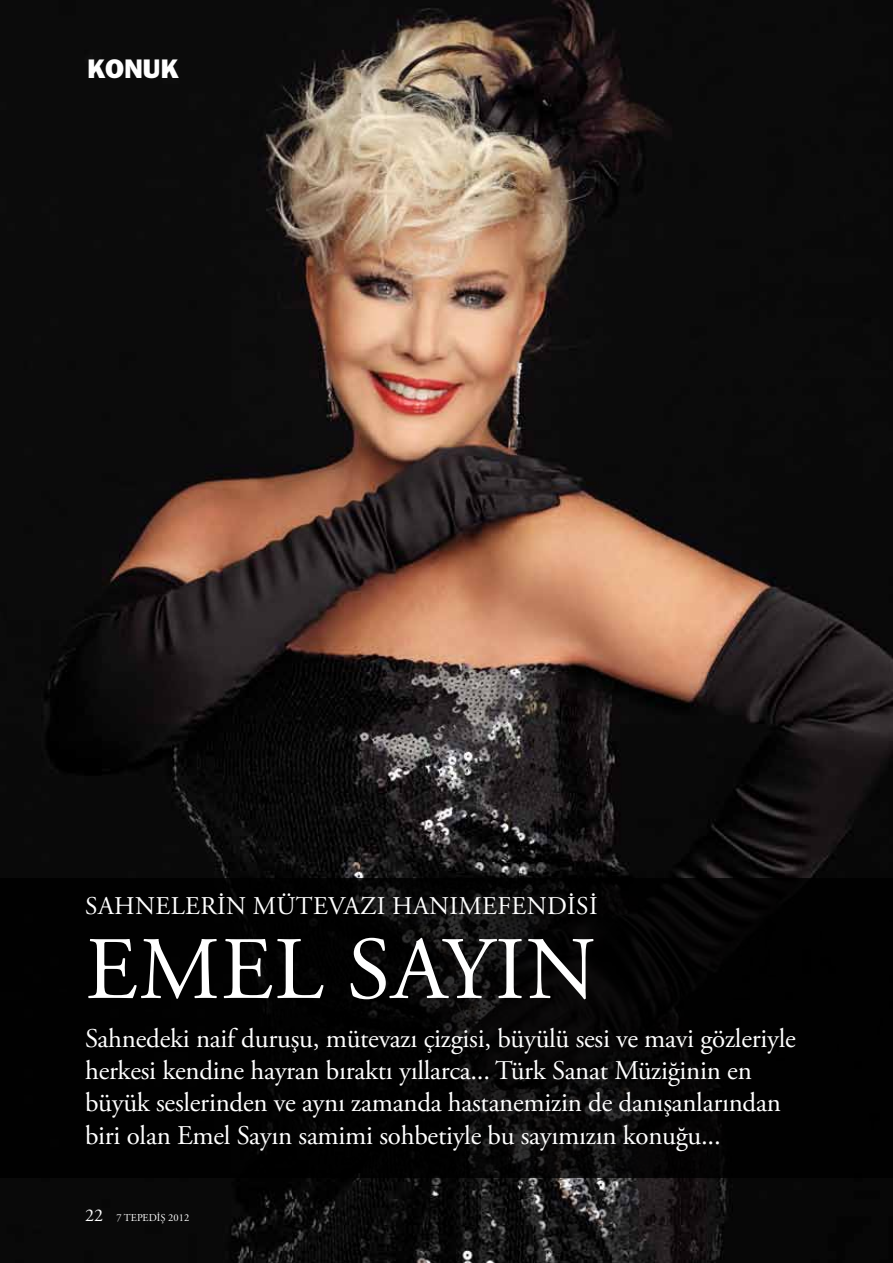
<style>
.page{position:relative;width:893px;height:1263px;background:#fff}
.page>*{position:absolute;margin:0;border:0;box-sizing:border-box;transform-origin:0 0}
.t1{font:88.95px "Adobe Garamond Pro";letter-spacing:.015em;color:#fff}
.t2{font:27px/32.4px "Adobe Garamond Pro";letter-spacing:-.01em;color:#fff}
.t3{font:800 27px "Franklin Gothic";color:#fff}
.t4{font:25.5px "Adobe Garamond Pro";letter-spacing:.015em;color:#fff}
.t5{font:18px "Adobe Garamond Pro";color:#fff}
.t6{font:10.5px "Adobe Garamond Pro";color:#fff}
</style>
<div class="page">
<img style="left:0;top:0;width:893px;height:1263px">
<div style="left:0;top:878px;width:893px;height:300px;background:#000"></div>
<p class="t3" style="left:87px;top:53px;width:93px">KONUK</p>
<p class="t4" style="left:85px;top:890px;width:188px">Sahnelerin müte</p>
<p class="t4" style="left:328px;top:890px;width:138px">vazı hanımefe</p>
<p class="t4" style="left:527px;top:890px;width:34px">ndisi</p>
<h1 class="t1" style="left:86px;top:916px;width:508px">EMEL SAYIN</h1>
<p class="t2" style="left:85px;top:1023px;width:712px">Sahnedeki naif duruşu, mütevazı çizgisi, büyülü sesi ve mavi gözleriyle herkesi kendine hayran bıraktı yıllarca... Türk Sanat Müziğinin en büyük seslerinden ve aynı zamanda hastanemizin de danışanlarından biri olan Emel Sayın samimi sohbetiyle bu sayımızın konuğu...</p>
<p class="t5" style="left:85px;top:1204px;width:19px">22</p>
<p class="t6" style="left:117px;top:1211px;width:74px">7 TEPEDİŞ 2012</p>
</div>
